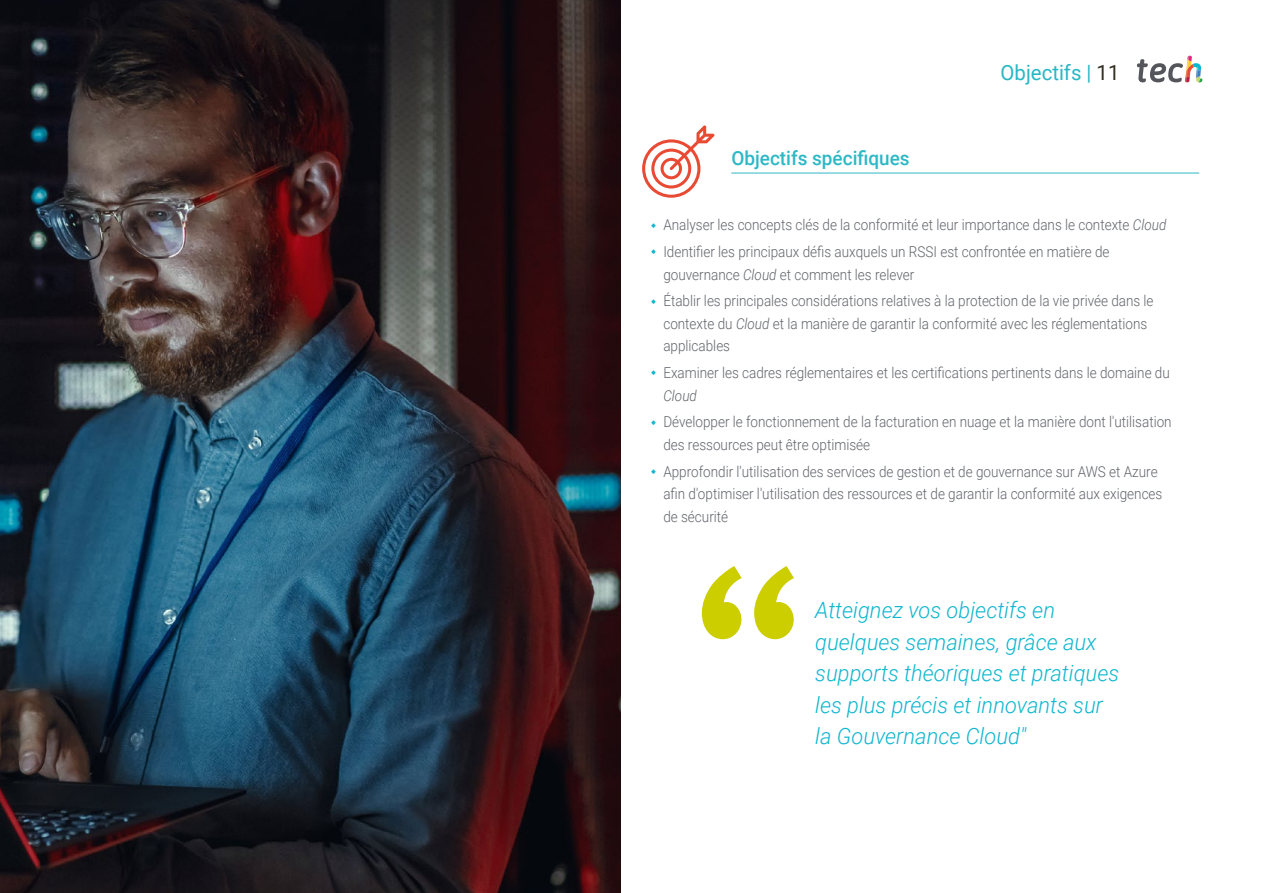
<style>
.page{position:relative;width:1263px;height:893px;background:#fff}
.page>*{position:absolute;margin:0;border:0;box-sizing:border-box;transform-origin:0 0}
.t1{font:italic 300 22.5px/31.5px "Roboto";color:#0fb6cf}
.t2{font:21px "Roboto";color:#27b7c4}
.t3{font:500 19.5px "Roboto";color:#2db8c5}
.t4{font:300 15px/22.5px "Roboto";color:#61646a;scale:.9 1}
.t5{font:italic 300 15px "Roboto";color:#61646a;scale:.9 1}
.s1{color:#312e20}
.s2{font-style:italic}
</style>
<div class="page">
<hr style="left:731px;top:173px;width:468px;height:1px;background:#2db8c5">
<svg style="left:642px;top:125px;width:72px;height:73px"></svg>
<svg style="left:1137px;top:56px;width:65px;height:27px"></svg>
<img style="left:0;top:0;width:621px;height:893px">
<svg style="left:702px;top:566px;width:92px;height:73px"></svg>
<h3 class="t3" style="left:731px;top:144px;width:180px">Objectifs spécifiques</h3>
<h2 class="t2" style="left:1000px;top:57px;width:120px">Objectifs | <span class="s1">11</span></h2>
<p class="t4" style="left:663px;top:211px;width:560px;line-height:26.7px">Analyser les concepts clés de la conformité et leur importance dans le contexte <span class="s2">Cloud<br></span>Identifier les principaux défis auxquels un RSSI est confrontée en matière de</p>
<p class="t4" style="left:663px;top:260px;width:546px;line-height:26.7px">gouvernance <span class="s2">Cloud</span> et comment les relever<br>Établir les principales considérations relatives à la protection de la vie privée dans le</p>
<p class="t4" style="left:663px;top:312px;width:539px">contexte du <span class="s2">Cloud</span> et la manière de garantir la conformité avec les réglementations applicables</p>
<p class="t4" style="left:663px;top:361px;width:564px">Examiner les cadres réglementaires et les certifications pertinents dans le domaine du</p>
<p class="t5" style="left:663px;top:385px;width:39px">Cloud</p>
<p class="t4" style="left:663px;top:410px;width:566px">Développer le fonctionnement de la facturation en nuage et la manière dont l'utilisation des ressources peut être optimisée</p>
<p class="t4" style="left:663px;top:460px;width:556px">Approfondir l'utilisation des services de gestion et de gouvernance sur AWS et Azure afin d'optimiser l'utilisation des ressources et de garantir la conformité aux exigences de sécurité</p>
<h1 class="t1" style="left:815px;top:594px;width:305px">Atteignez vos objectifs en quelques semaines, grâce aux supports théoriques et pratiques les plus précis et innovants sur la Gouvernance Cloud"</h1>
</div>
